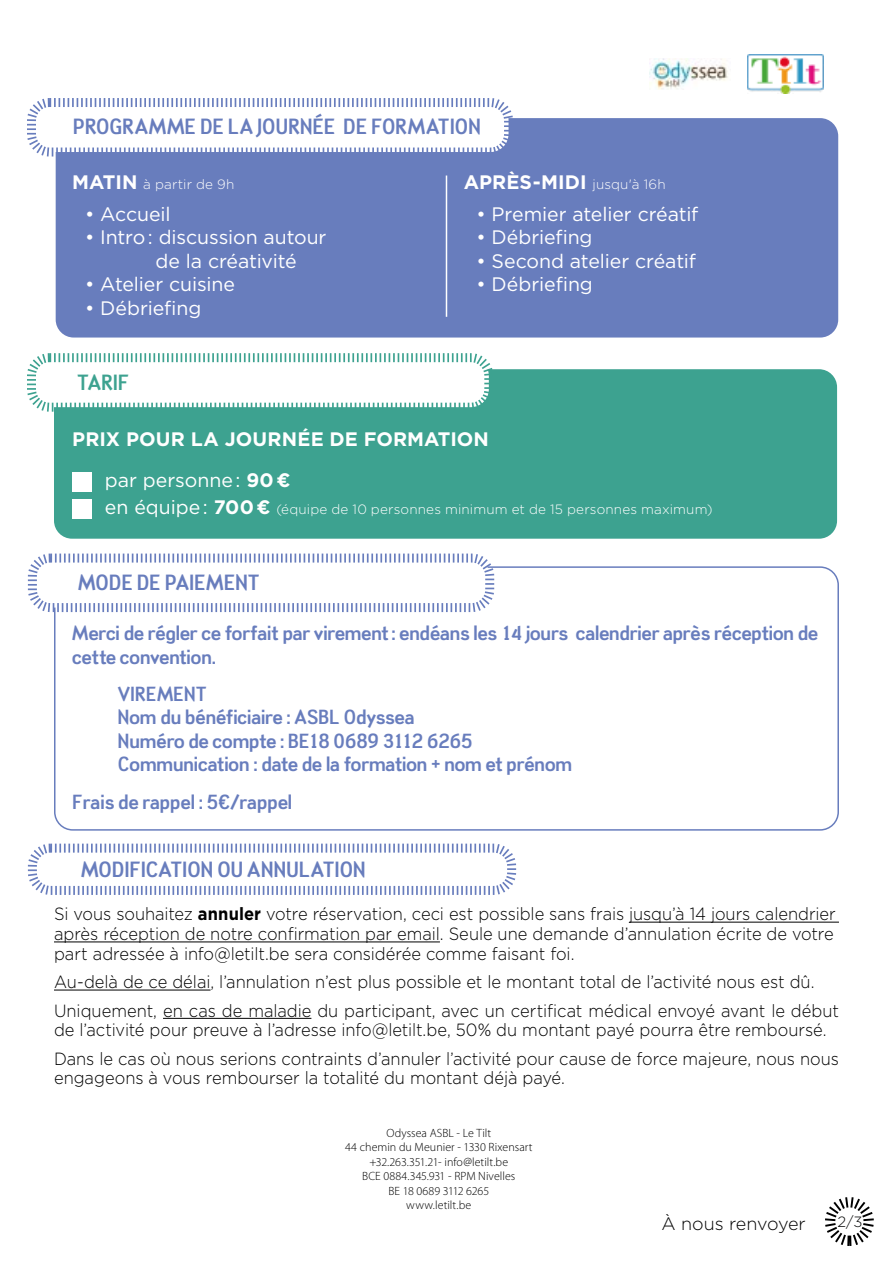
<style>
.page{position:relative;width:893px;height:1263px;background:#fff}
.page>*{position:absolute;margin:0;border:0;box-sizing:border-box;transform-origin:0 0}
.t1{font:21px "Tin Doghouse";letter-spacing:.01em;color:#687dbd}
.t2{font:21px "Tin Doghouse";letter-spacing:.02em;color:#3da290}
.t3{font:19.5px/23.4px "Tin Doghouse";letter-spacing:-.005em;color:#687dbd}
.t4{font:19.5px/23.4px "Gotham";letter-spacing:-.005em;color:#fff}
.t5{font:700 19.5px "Gotham";letter-spacing:.005em;color:#fff}
.t6{font:300 18px "Gotham";letter-spacing:-.01em;color:#000}
.t7{font:300 17.7px/19.8px "Gotham";letter-spacing:-.005em;color:#000;scale:.93 1}
.t8{font:300 14.85px "Gotham";color:#040505}
.t9{font:300 13.5px "Gotham";letter-spacing:.015em;color:#fff}
.t10{font:300 12px/14.4px "Myriad Pro";letter-spacing:.005em;color:#000;text-align:center}
.s1{font-weight:700;font-size:19.5px}
.s2{font-weight:300;font-size:13.5px}
.s3{font-weight:700}
.s4{font-weight:400;font-size:19.5px}
</style>
<div class="page">
<svg style="left:825px;top:1197px;width:49px;height:49px"></svg>
<div style="left:56px;top:118px;width:782px;height:220px;background:#687dbd;border-radius:18px"></div>
<div style="left:54px;top:369px;width:783px;height:170px;background:#3da290;border-radius:18px"></div>
<svg style="left:27px;top:353px;width:468px;height:59px"></svg>
<img style="left:650px;top:58px;width:78px;height:32px">
<img style="left:747px;top:54px;width:77px;height:39px">
<hr style="left:446px;top:176px;width:1px;height:141px;background:#fff">
<svg style="left:27px;top:98px;width:488px;height:60px"></svg>
<div style="left:54px;top:566px;width:785px;height:265px;border:2px solid #687dbd;border-radius:18px"></div>
<svg style="left:27px;top:553px;width:469px;height:61px"></svg>
<hr style="left:629px;top:922px;width:210px;height:1px;background:#000">
<hr style="left:54px;top:941px;width:386px;height:1px;background:#000">
<hr style="left:54px;top:989px;width:157px;height:1px;background:#000">
<hr style="left:163px;top:1018px;width:148px;height:1px;background:#000">
<svg style="left:27px;top:843px;width:490px;height:52px"></svg>
<div style="left:72px;top:472px;width:19px;height:20px;background:#fff"></div>
<div style="left:72px;top:500px;width:19px;height:19px;background:#fff"></div>
<p class="t1" style="left:73px;top:114px;width:409px">PROGRAMME DE LA JOURNÉE DE FORMATION</p>
<p class="t9" style="left:72px;top:176px;width:164px"><span class="s1">MATIN</span> à partir de 9h</p>
<p class="t4" style="left:85px;top:202px;width:87px">• Accueil</p>
<p class="t4" style="left:156px;top:225px;width:172px;text-indent:-70px">• Intro : discussion autour de la créativité</p>
<p class="t4" style="left:85px;top:272px;width:152px">• Atelier cuisine</p>
<p class="t4" style="left:85px;top:295px;width:118px">• Débriefing</p>
<p class="t5" style="left:464px;top:169px;width:204px">APRÈS-MIDI <span class="s2">jusqu'à 16h</span></p>
<p class="t4" style="left:476px;top:202px;width:223px">• Premier atelier créatif</p>
<p class="t4" style="left:476px;top:225px;width:118px">• Débriefing</p>
<p class="t4" style="left:476px;top:249px;width:221px">• Second atelier créatif</p>
<p class="t4" style="left:476px;top:272px;width:118px">• Débriefing</p>
<p class="t2" style="left:77px;top:369px;width:54px">TARIF</p>
<p class="t5" style="left:72px;top:426px;width:418px">PRIX POUR LA JOURNÉE DE FORMATION</p>
<p class="t4" style="left:105px;top:468px;width:187px">par personne : <span class="s3">90 €</span></p>
<p class="t9" style="left:105px;top:501px;width:609px"><span class="s4">en équipe :</span> <span class="s1">700 €</span> (équipe de 10 personnes minimum et de 15 personnes maximum)</p>
<p class="t1" style="left:78px;top:569px;width:183px">MODE DE PAIEMENT</p>
<p class="t3" style="left:72px;top:621px;width:747px">Merci de régler ce forfait par virement: endéans les 14 jours calendrier après réception de cette convention.</p>
<p class="t3" style="left:118px;top:682px;width:456px">VIREMENT<br>Nom du bénéficiaire : ASBL Odyssea<br>Numéro de compte : BE18 0689 3112 6265<br>Communication : date de la formation + nom et prénom</p>
<p class="t3" style="left:72px;top:790px;width:221px">Frais de rappel : 5€/rappel</p>
<p class="t1" style="left:81px;top:857px;width:286px">MODIFICATION OU ANNULATION</p>
<p class="t7" style="left:54px;top:904px;width:842px">Si vous souhaitez <span class="s3">annuler</span> votre réservation, ceci est possible sans frais jusqu’à 14 jours calendrier après réception de notre confirmation par email. Seule une demande d’annulation écrite de votre part adressée à info@letilt.be sera considérée comme faisant foi.</p>
<p class="t7" style="left:54px;top:967px;width:846px;line-height:28.3px">Au-delà de ce délai, l’annulation n’est plus possible et le montant total de l’activité nous est dû.<br>Uniquement, en cas de maladie du participant, avec un certificat médical envoyé avant le début</p>
<p class="t7" style="left:54px;top:1015px;width:846px;line-height:28.3px">de l’activité pour preuve à l’adresse info@letilt.be, 50% du montant payé pourra être remboursé.<br>Dans le cas où nous serions contraints d’annuler l’activité pour cause de force majeure, nous nous</p>
<p class="t7" style="left:54px;top:1068px;width:551px">engageons à vous rembourser la totalité du montant déjà payé.</p>
<p class="t10" style="left:345px;top:1126px;width:189px">Odyssea ASBL - Le Tilt<br>44 chemin du Meunier - 1330 Rixensart +32.263.351.21- info@letilt.be<br>BCE 0884.345.931 - RPM Nivelles<br>BE 18 0689 3112 6265<br>www.letilt.be</p>
<p class="t6" style="left:662px;top:1212px;width:146px">À nous renvoyer</p>
<p class="t8" style="left:837px;top:1212px;width:27px">2/3</p>
</div>
